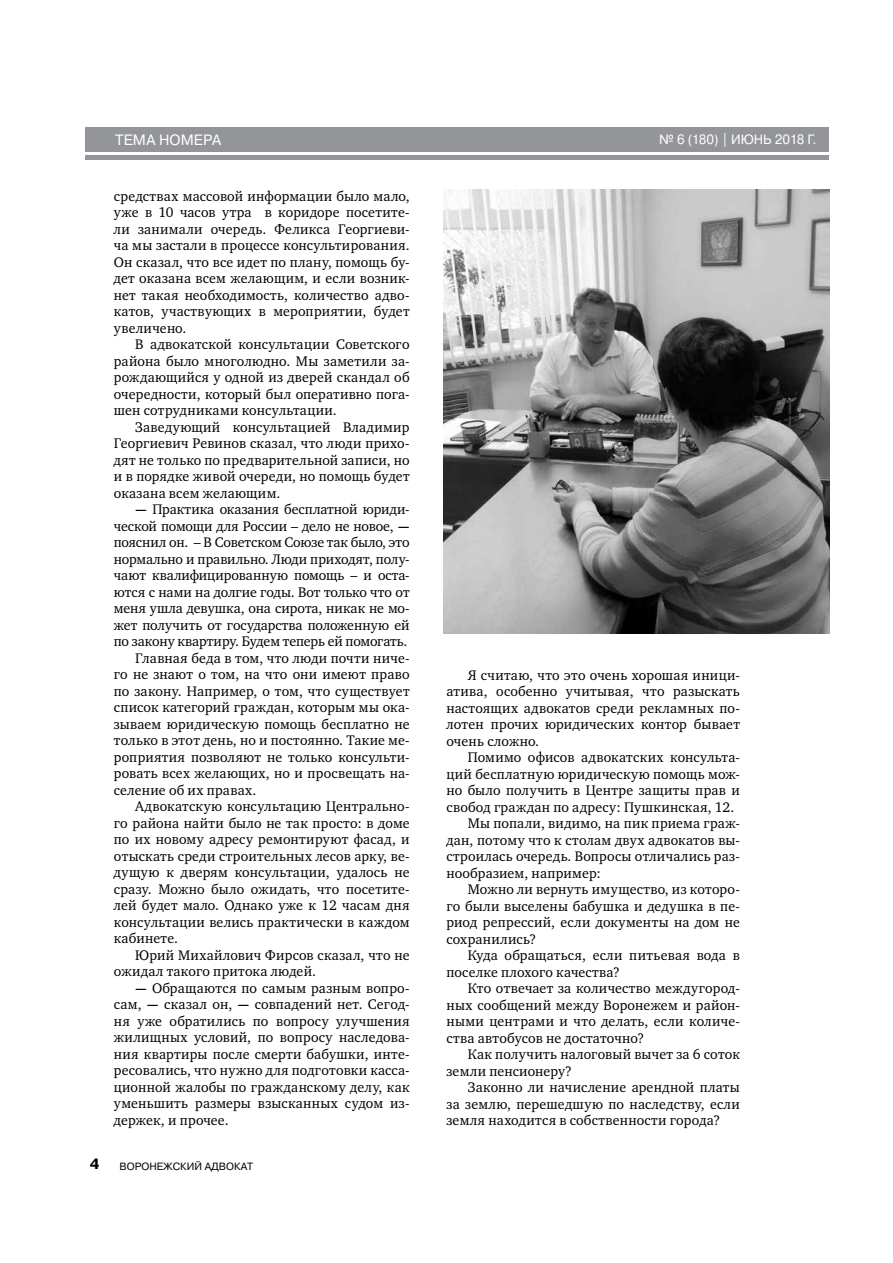
<style>
.page{position:relative;width:893px;height:1263px;background:#fff}
.page>*{position:absolute;margin:0;border:0;box-sizing:border-box;transform-origin:0 0}
.t1{font:15px "Pragmatica";letter-spacing:.01em;color:#fff}
.t2{font:700 15px "Pragmatica";color:#000}
.t3{font:14.25px/16.5px "Charter C";letter-spacing:.015em;color:#000;text-align:justify}
.t4{font:14.25px "Charter C";letter-spacing:-.01em;color:#000}
.t5{font:14.25px "Charter C";letter-spacing:-.015em;color:#000}
.t6{font:13.5px "Pragmatica";letter-spacing:-.005em;color:#fff}
.t7{font:10.5px "Pragmatica";color:#000}
.s1{font-family:"Pragmatica";font-weight:700;font-size:13.5px}
</style>
<div class="page">
<div style="left:85px;top:128px;width:744px;height:24px;background:#939598"></div>
<hr style="left:85px;top:156px;width:744px;height:4px;background:#939598">
<img style="left:444px;top:190px;width:385px;height:444px">
<p class="t1" style="left:115px;top:131px;width:108px">ТЕМА НОМЕРА</p>
<p class="t6" style="left:659px;top:131px;width:159px">№ 6 (180) | ИЮНЬ 2018 Г.</p>
<p class="t3" style="left:114px;top:188px;width:297px">средствах массовой информации было мало, уже в 10 часов утра в коридоре посетите&shy;ли занимали очередь. Феликса Георгиеви&shy;ча мы застали в процессе консультирования.<br>Он сказал, что все идет по плану, помощь бу&shy;дет оказана всем желающим, и если возник&shy;нет такая необходимость, количество адво&shy;катов, участвующих в мероприятии, будет увеличено.</p>
<p class="t3" style="left:114px;top:336px;width:297px;text-indent:21px">В адвокатской консультации Советского района было многолюдно. Мы заметили за&shy;рождающийся у одной из дверей скандал об очередности, который был оперативно пога&shy;шен сотрудниками консультации.</p>
<p class="t3" style="left:114px;top:419px;width:297px;text-indent:21px">Заведующий консультацией Владимир Георгиевич Ревинов сказал, что люди прихо&shy;дят не только по предварительной записи, но и в порядке живой очереди, но помощь будет оказана всем желающим.</p>
<p class="t3" style="left:135px;top:501px;width:276px"><span class="s1">—</span> Практика оказания бесплатной юриди-</p>
<p class="t5" style="left:114px;top:518px;width:297px">ческой помощи для России – дело не новое, <span class="s1">—</span></p>
<p class="t4" style="left:114px;top:534px;width:297px">пояснил он. – В Советском Союзе так было, это</p>
<p class="t4" style="left:114px;top:551px;width:297px">нормально и правильно. Люди приходят, полу-</p>
<p class="t3" style="left:114px;top:567px;width:297px">чают квалифицированную помощь – и оста-</p>
<p class="t3" style="left:114px;top:584px;width:297px">ются с нами на долгие годы. Вот только что от</p>
<p class="t3" style="left:114px;top:600px;width:297px">меня ушла девушка, она сирота, никак не мо-</p>
<p class="t3" style="left:114px;top:617px;width:297px">жет получить от государства положенную ей</p>
<p class="t4" style="left:114px;top:633px;width:295px">по закону квартиру. Будем теперь ей помогать.</p>
<p class="t3" style="left:135px;top:650px;width:276px">Главная беда в том, что люди почти ниче-</p>
<p class="t3" style="left:114px;top:666px;width:297px">го не знают о том, на что они имеют право</p>
<p class="t3" style="left:114px;top:683px;width:297px">по закону. Например, о том, что существует</p>
<p class="t3" style="left:114px;top:699px;width:297px">список категорий граждан, которым мы ока-</p>
<p class="t3" style="left:114px;top:716px;width:297px">зываем юридическую помощь бесплатно не</p>
<p class="t3" style="left:114px;top:732px;width:297px">только в этот день, но и постоянно. Такие ме-</p>
<p class="t3" style="left:114px;top:749px;width:297px">роприятия позволяют не только консульти-</p>
<p class="t3" style="left:114px;top:765px;width:297px">ровать всех желающих, но и просвещать на-</p>
<p class="t3" style="left:114px;top:782px;width:144px">селение об их правах.</p>
<p class="t3" style="left:135px;top:798px;width:276px">Адвокатскую консультацию Центрально-</p>
<p class="t3" style="left:114px;top:815px;width:297px">го района найти было не так просто: в доме</p>
<p class="t3" style="left:114px;top:831px;width:297px">по их новому адресу ремонтируют фасад, и</p>
<p class="t3" style="left:114px;top:848px;width:297px">отыскать среди строительных лесов арку, ве-</p>
<p class="t3" style="left:114px;top:864px;width:297px">дущую к дверям консультации, удалось не</p>
<p class="t3" style="left:114px;top:881px;width:297px">сразу. Можно было ожидать, что посетите-</p>
<p class="t3" style="left:114px;top:897px;width:297px">лей будет мало. Однако уже к 12 часам дня</p>
<p class="t3" style="left:114px;top:914px;width:297px">консультации велись практически в каждом</p>
<p class="t3" style="left:114px;top:930px;width:66px">кабинете.</p>
<p class="t3" style="left:135px;top:947px;width:276px">Юрий Михайлович Фирсов сказал, что не</p>
<p class="t3" style="left:114px;top:963px;width:204px">ожидал такого притока людей.</p>
<p class="t3" style="left:114px;top:980px;width:297px;text-indent:21px"><span class="s1">—</span> Обращаются по самым разным вопро&shy;сам, <span class="s1">—</span> сказал он, <span class="s1">—</span> совпадений нет. Сегод&shy;ня уже обратились по вопросу улучшения жилищных условий, по вопросу наследова&shy;ния квартиры после смерти бабушки, инте&shy;ресовались, что нужно для подготовки касса&shy;ционной жалобы по гражданскому делу, как уменьшить размеры взысканных судом из&shy;держек, и прочее.</p>
<p class="t2" style="left:90px;top:1154px;width:11px">4</p>
<p class="t7" style="left:120px;top:1159px;width:135px">ВОРОНЕЖСКИЙ АДВОКАТ</p>
<p class="t3" style="left:446px;top:667px;width:295px;text-indent:21px">Я считаю, что это очень хорошая иници&shy;атива, особенно учитывая, что разыскать настоящих адвокатов среди рекламных по&shy;лотен прочих юридических контор бывает очень сложно.</p>
<p class="t3" style="left:468px;top:749px;width:274px">Помимо офисов адвокатских консульта-</p>
<p class="t3" style="left:446px;top:766px;width:295px">ций бесплатную юридическую помощь мож-</p>
<p class="t3" style="left:446px;top:782px;width:295px">но было получить в Центре защиты прав и</p>
<p class="t3" style="left:446px;top:799px;width:289px">свобод граждан по адресу: Пушкинская, 12.</p>
<p class="t3" style="left:468px;top:815px;width:274px">Мы попали, видимо, на пик приема граж-</p>
<p class="t3" style="left:446px;top:832px;width:295px">дан, потому что к столам двух адвокатов вы-</p>
<p class="t3" style="left:446px;top:848px;width:295px">строилась очередь. Вопросы отличались раз-</p>
<p class="t3" style="left:446px;top:865px;width:156px">нообразием, например:</p>
<p class="t3" style="left:468px;top:881px;width:274px">Можно ли вернуть имущество, из которо-</p>
<p class="t3" style="left:446px;top:898px;width:295px">го были выселены бабушка и дедушка в пе-</p>
<p class="t3" style="left:446px;top:914px;width:295px">риод репрессий, если документы на дом не</p>
<p class="t3" style="left:446px;top:931px;width:91px">сохранились?</p>
<p class="t3" style="left:468px;top:947px;width:274px">Куда обращаться, если питьевая вода в</p>
<p class="t3" style="left:446px;top:964px;width:175px">поселке плохого качества?</p>
<p class="t3" style="left:468px;top:980px;width:274px">Кто отвечает за количество междугород-</p>
<p class="t3" style="left:446px;top:997px;width:295px">ных сообщений между Воронежем и район-</p>
<p class="t3" style="left:446px;top:1013px;width:295px">ными центрами и что делать, если количе-</p>
<p class="t3" style="left:446px;top:1030px;width:199px">ства автобусов не достаточно?</p>
<p class="t3" style="left:468px;top:1046px;width:274px">Как получить налоговый вычет за 6 соток</p>
<p class="t3" style="left:446px;top:1063px;width:127px">земли пенсионеру?</p>
<p class="t3" style="left:468px;top:1079px;width:274px">Законно ли начисление арендной платы</p>
<p class="t3" style="left:446px;top:1096px;width:295px">за землю, перешедшую по наследству, если</p>
<p class="t3" style="left:446px;top:1112px;width:275px">земля находится в собственности города?</p>
</div>
